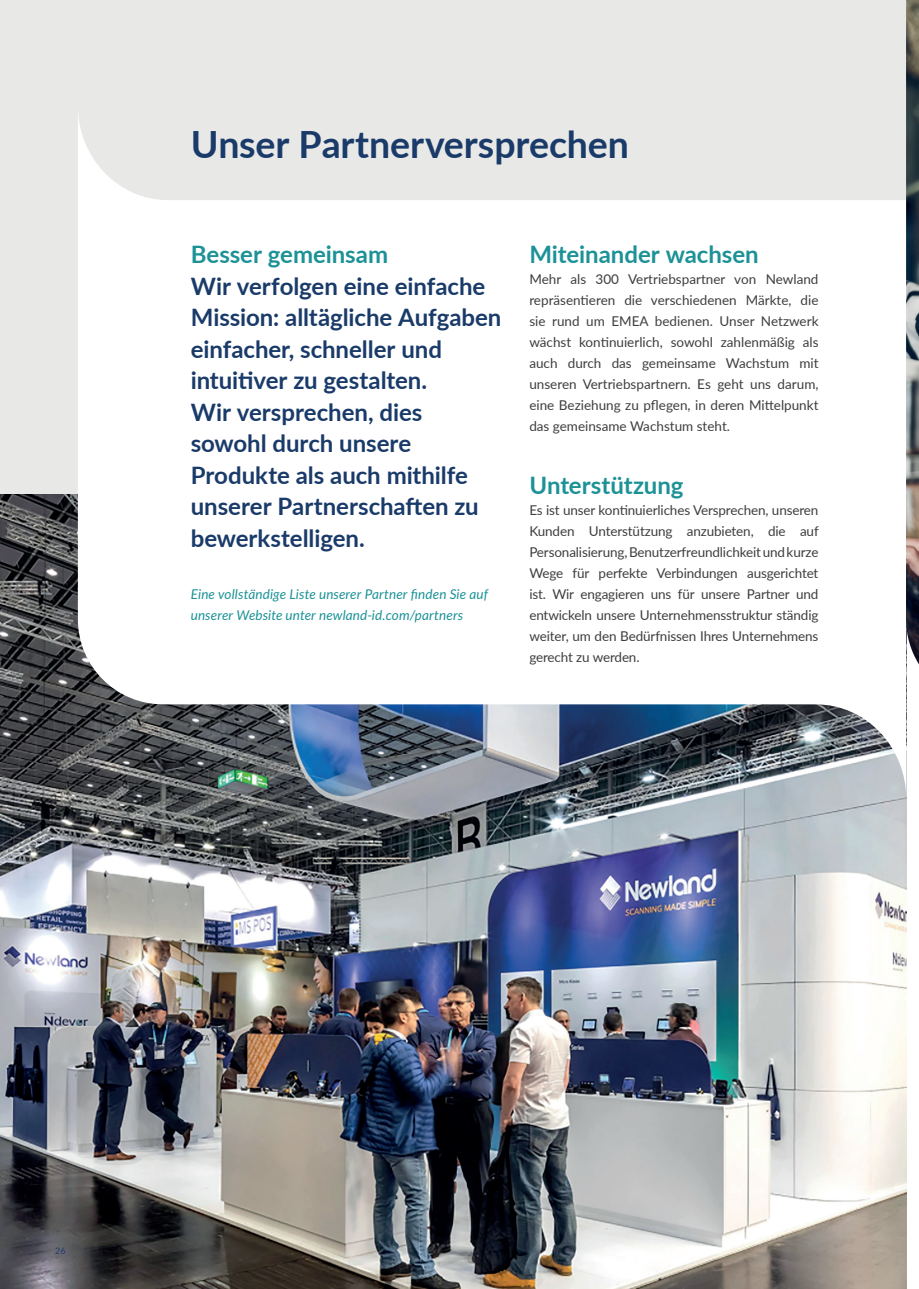
<style>
.page{position:relative;width:919px;height:1289px;background:#fff}
.page>*{position:absolute;margin:0;border:0;box-sizing:border-box;transform-origin:0 0}
.t1{font:700 37.5px "Lato";letter-spacing:-.005em;color:#1a3b69}
.t2{font:700 24px/31.5px "Lato";color:#1a3b69}
.t3{font:700 24px "Lato";color:#1c9297}
.t4{font:13.5px/21px "Lato";letter-spacing:-.01em;color:#3e3e3f;text-align:justify}
.t5{font:italic 13.5px/21px "Lato";letter-spacing:.01em;color:#1c9297}
.t6{font:9px "Lato";color:#1a3b69}
</style>
<div class="page">
<div style="left:0;top:0;width:906px;height:862px;background:#e8e9e7"></div>
<img style="left:0;top:494px;width:906px;height:794px">
<svg style="left:78px;top:116px;width:828px;height:683px;background:#e6e7e9"></svg>
<img style="left:906px;top:0;width:12px;height:664px">
<h1 class="t1" style="left:191px;top:117px;width:440px">Unser Partnerversprechen</h1>
<h2 class="t3" style="left:191px;top:237px;width:199px">Besser gemeinsam</h2>
<h2 class="t2" style="left:191px;top:269px;width:312px">Wir verfolgen eine einfache<br>Mission: alltägliche Aufgaben einfacher, schneller und intuitiver zu gestalten.<br>Wir versprechen, dies sowohl durch unsere<br>Produkte als auch mithilfe unserer Partnerschaften zu bewerkstelligen.</h2>
<p class="t5" style="left:191px;top:583px;width:299px">Eine vollständige Liste unserer Partner finden Sie auf unserer Website unter newland-id.com/partners</p>
<h2 class="t3" style="left:529px;top:237px;width:231px">Miteinander wachsen</h2>
<p class="t4" style="left:529px;top:268px;width:291px">Mehr als 300 Vertriebspartner von Newland repräsentieren die verschiedenen Märkte, die sie rund um EMEA bedienen. Unser Netzwerk wächst kontinuierlich, sowohl zahlenmäßig als auch durch das gemeinsame Wachstum mit unseren Vertriebspartnern. Es geht uns darum, eine Beziehung zu pflegen, in deren Mittelpunkt das gemeinsame Wachstum steht.</p>
<h2 class="t3" style="left:529px;top:468px;width:155px">Unterstützung</h2>
<p class="t4" style="left:529px;top:499px;width:291px">Es ist unser kontinuierliches Versprechen, unseren Kunden Unterstützung anzubieten, die auf Personalisierung, Benutzerfreundlichkeit und kurze Wege für perfekte Verbindungen ausgerichtet ist. Wir engagieren uns für unsere Partner und entwickeln unsere Unternehmensstruktur ständig weiter, um den Bedürfnissen Ihres Unternehmens gerecht zu werden.</p>
<p class="t6" style="left:55px;top:1244px;width:12px">26</p>
</div>
